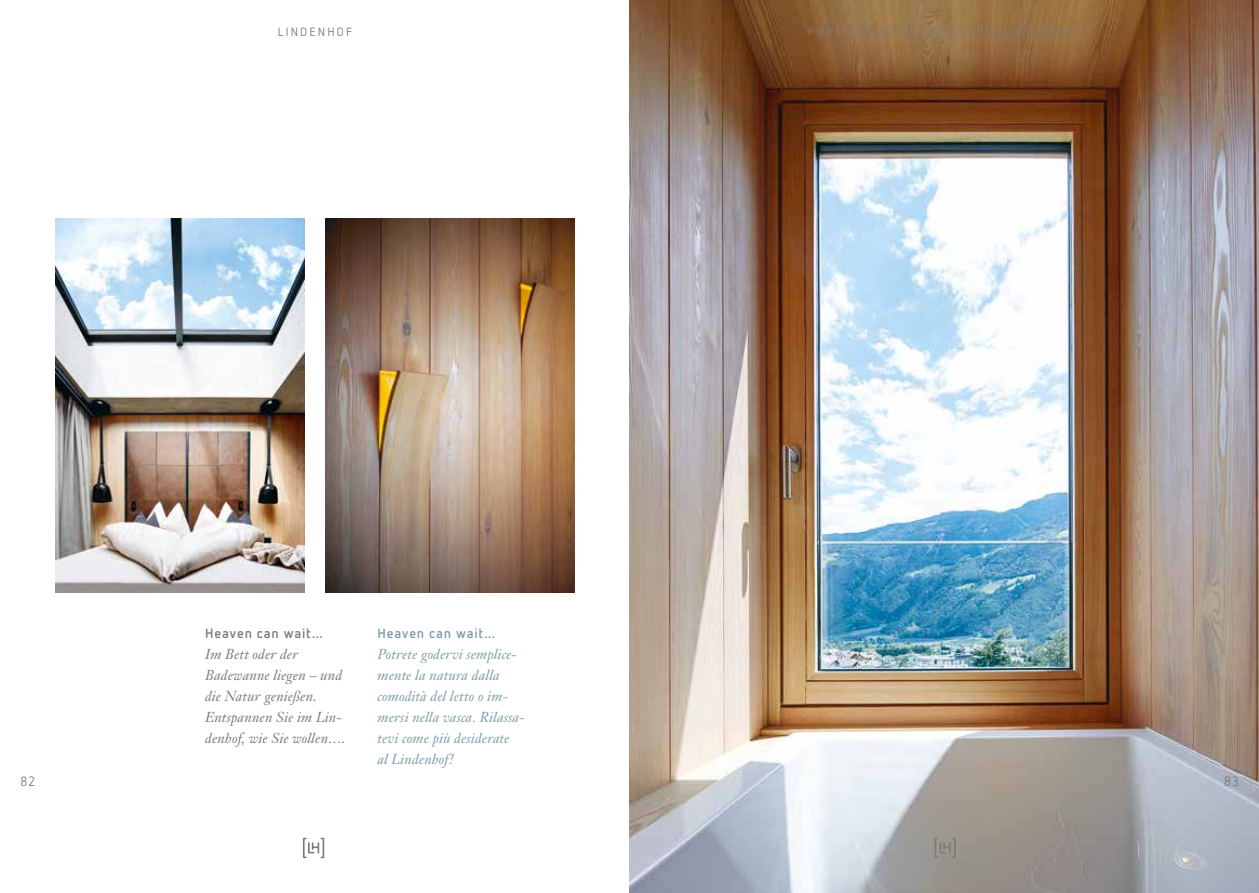
<style>
.page{position:relative;width:1259px;height:893px;background:#fff}
.page>*{position:absolute;margin:0;border:0;box-sizing:border-box;transform-origin:0 0}
.t1{font:italic 14.25px/21px "Janson Text";letter-spacing:.01em;color:#7c9da8}
.t2{font:italic 14.25px/21px "Janson Text";letter-spacing:.01em;color:#7c7b7b}
.t3{font:700 13.5px "Netto OT";letter-spacing:.06em;color:#7c7b7b}
.t4{font:700 13.5px "Netto OT";letter-spacing:.06em;color:#7c9da8}
.t5{font:13.5px "Netto OT";color:#7c7b7b}
.t6{font:12px "Netto OT";letter-spacing:.18em;color:#7c7b7b}
</style>
<div class="page">
<svg style="left:303px;top:838px;width:21px;height:20px"></svg>
<img style="left:629px;top:0;width:630px;height:893px">
<svg style="left:934px;top:838px;width:22px;height:20px"></svg>
<img style="left:325px;top:219px;width:249px;height:373px">
<img style="left:55px;top:219px;width:249px;height:373px">
<p class="t6" style="left:278px;top:24px;width:76px">LINDENHOF</p>
<p class="t5" style="left:20px;top:773px;width:17px">82</p>
<p class="t3" style="left:205px;top:624px;width:119px">Heaven can wait…</p>
<p class="t2" style="left:205px;top:643px;width:142px">Im Bett oder der<br>Badewanne liegen – und die Natur genießen.<br>Entspannen Sie im Lin&shy;denhof, wie Sie wollen….</p>
<p class="t4" style="left:377px;top:624px;width:119px">Heaven can wait…</p>
<p class="t1" style="left:377px;top:643px;width:149px">Potrete godervi semplice&shy;mente la natura dalla comodità del letto o im&shy;mersi nella vasca. Rilassa&shy;tevi come più desiderate<br>al Lindenhof!</p>
<p class="t6" style="left:808px;top:24px;width:273px">PURE LUXURY &amp; SPA DOLCEVITA RESORT</p>
<p class="t5" style="left:1223px;top:773px;width:17px">83</p>
</div>
